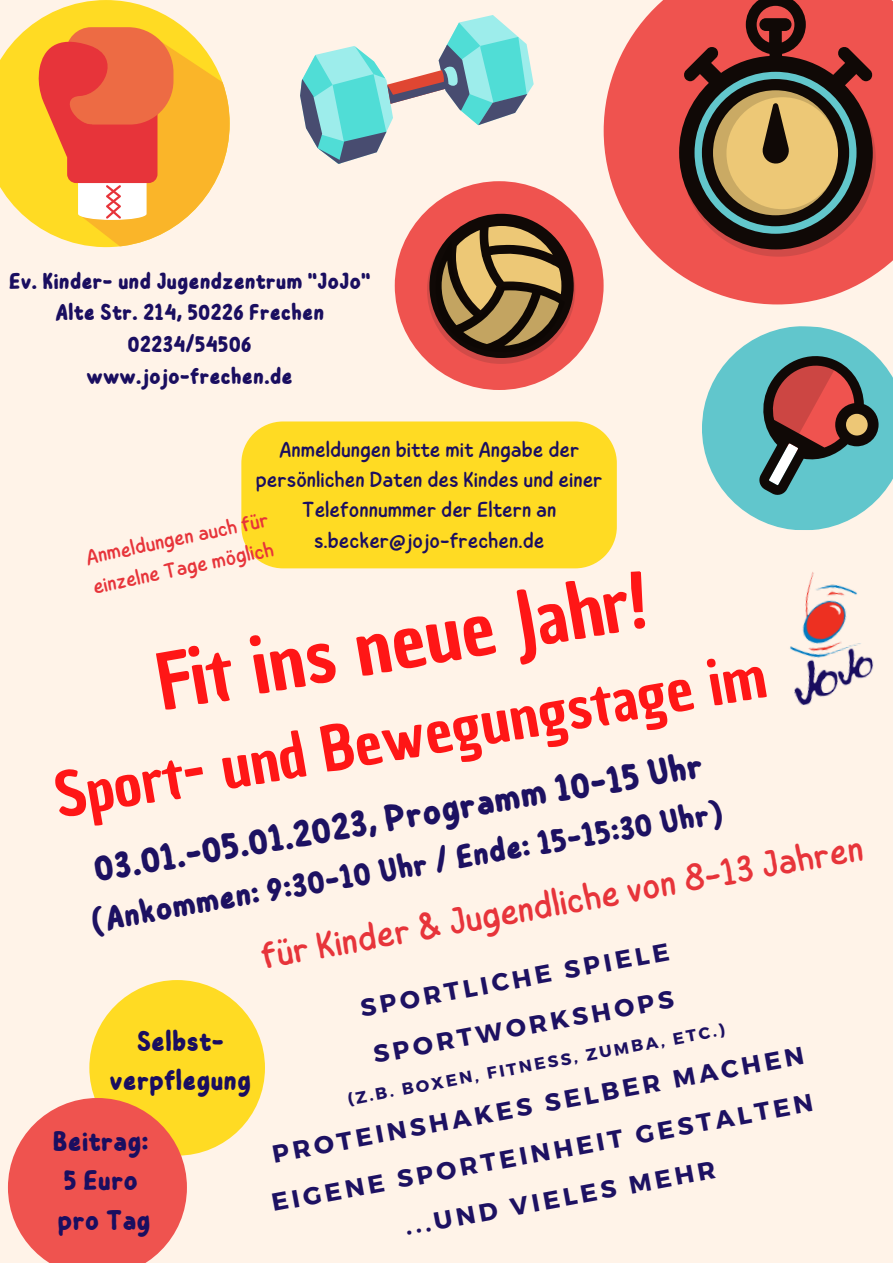
<style>
.page{position:relative;width:893px;height:1263px;background:#fff3e8}
.page>*{position:absolute;margin:0;border:0;box-sizing:border-box;transform-origin:0 0}
.t1{font:75px "Chau Philomene One";color:#ff1616}
.t2{font:60px "Chau Philomene One";color:#ff1616}
.t3{font:700 37.88px "Childos Arabic";color:#1d1162}
.t4{font:37.5px "Childos Arabic";color:#e7343a}
.t5{font:700 33.83px "Childos Arabic";color:#1d1162}
.t6{font:700 28.5px/39.4px "Childos Arabic";color:#1a0e60}
.t7{font:700 24.75px/47.8px "Montserrat";color:#1d1162}
.t8{font:700 23.02px/31.8px "Childos Arabic";color:#1a0e60;text-align:center}
.t9{font:21.83px/30.3px "Childos Arabic";color:#1a0e60;text-align:center}
.t10{font:21.38px/29.8px "Childos Arabic";color:#e7343a}
.t11{font:700 16.5px "Montserrat";color:#1d1162}
</style>
<div class="page">
<div style="left:395px;top:181px;width:208px;height:209px;background:#ef534f;border-radius:50%"></div>
<svg style="left:427px;top:214px;width:148px;height:150px"></svg>
<svg style="left:702px;top:326px;width:191px;height:204px"></svg>
<svg style="left:603px;top:0;width:290px;height:304px;fill:#ef534f"></svg>
<svg style="left:679px;top:0;width:193px;height:249px;background:#b9413d"></svg>
<svg style="left:681px;top:63px;width:195px;height:194px;background:#846047"></svg>
<svg style="left:0;top:0;width:183px;height:247px;fill:#ffdb23"></svg>
<svg style="left:36px;top:27px;width:194px;height:219px;background:#f59c51"></svg>
<svg style="left:300px;top:15px;width:233px;height:149px"></svg>
<img style="left:790px;top:572px;width:84px;height:133px">
<div style="left:241px;top:421px;width:376px;height:147px;background:#ffdb23"></div>
<div style="left:89px;top:980px;width:176px;height:175px;background:#ffdb23;border-radius:50%"></div>
<svg style="left:8px;top:1098px;width:179px;height:165px"></svg>
<p class="t8" style="left:9px;top:265px;width:363px">Ev. Kinder- und Jugendzentrum "JoJo"<br>Alte Str. 214, 50226 Frechen<br>02234/54506<br>www.jojo-frechen.de</p>
<p class="t9" style="left:256px;top:434px;width:348px">Anmeldungen bitte mit Angabe der persönlichen Daten des Kindes und einer<br>Telefonnummer der Eltern an s.becker@jojo-frechen.de</p>
<p class="t10" style="left:83px;top:543px;width:188px;rotate:-12deg">Anmeldungen auch für einzelne Tage möglich</p>
<h1 class="t1" style="left:149px;top:634px;width:498px;rotate:-10deg">Fit ins neue Jahr!</h1>
<h2 class="t2" style="left:48px;top:758px;width:722px;rotate:-10deg">Sport- und Bewegungstage im</h2>
<h3 class="t3" style="left:89px;top:844px;width:619px;rotate:-10deg">03.01.-05.01.2023, Programm 10-15 Uhr</h3>
<h3 class="t5" style="left:87px;top:898px;width:642px;rotate:-10deg">(Ankommen: 9:30-10 Uhr / Ende: 15-15:30 Uhr)</h3>
<h3 class="t4" style="left:257px;top:929px;width:612px;rotate:-10deg">für Kinder &amp; Jugendliche von 8-13 Jahren</h3>
<p class="t7" style="left:356px;top:984px;width:315px;rotate:-11deg">SPORTLICHE SPIELE<br>SPORTWORKSHOPS</p>
<p class="t11" style="left:346px;top:1090px;width:385px;rotate:-11deg">(Z.B. BOXEN, FITNESS, ZUMBA, ETC.)</p>
<h3 class="t6" style="left:110px;top:1022px;width:143px;text-align:center">Selbst&shy;verpflegung</h3>
<p class="t7" style="left:268px;top:1131px;width:541px;rotate:-11deg">PROTEINSHAKES SELBER MACHEN</p>
<p class="t7" style="left:267px;top:1180px;width:551px;rotate:-11deg">EIGENE SPORTEINHEIT GESTALTEN</p>
<h3 class="t6" style="left:53px;top:1122px;width:99px">Beitrag:<br>5 Euro pro Tag</h3>
<p class="t7" style="left:401px;top:1203px;width:317px;rotate:-11deg">...UND VIELES MEHR</p>
</div>
